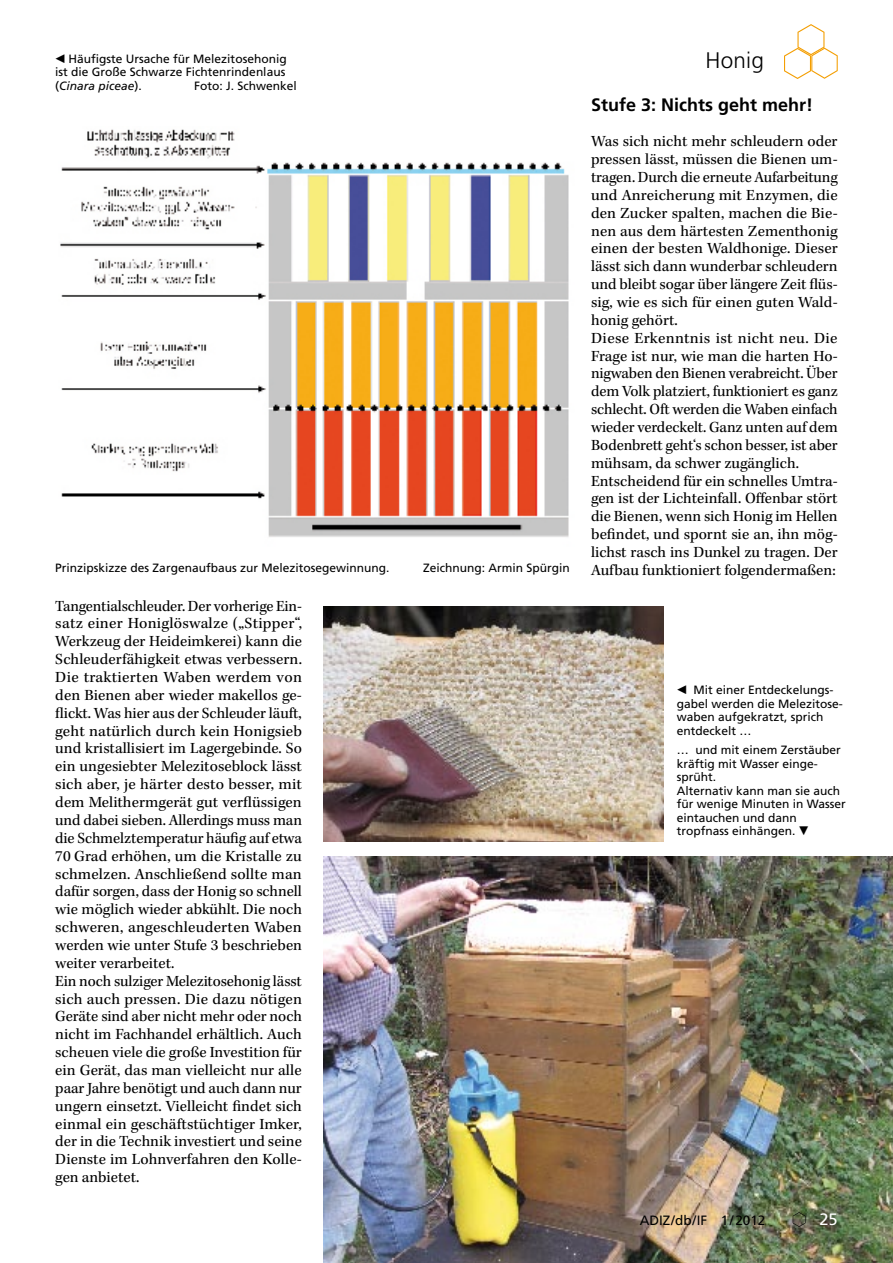
<style>
.page{position:relative;width:893px;height:1263px;background:#fff}
.page>*{position:absolute;margin:0;border:0;box-sizing:border-box;transform-origin:0 0}
.t1{font:300 22.5px "Frutiger LT Std";letter-spacing:.01em;color:#000}
.t2{font:700 18px "Frutiger LT Std";color:#000}
.t3{font:16.5px "Frutiger LT Std";color:#fff}
.t4{font:15.9px/17.9px "Kepler Std";color:#000}
.t5{font:13.5px "Frutiger LT Std";color:#000}
.t6{font:12px/13.5px "Frutiger LT Std";color:#000}
.s1{font-style:italic}
</style>
<div class="page">
<svg style="left:784px;top:24px;width:54px;height:55px"></svg>
<img style="left:60px;top:129px;width:509px;height:408px">
<img style="left:323px;top:856px;width:570px;height:407px">
<img style="left:323px;top:607px;width:340px;height:235px">
<svg style="left:793px;top:1212px;width:12px;height:15px"></svg>
<p class="t6" style="left:55px;top:52px;width:233px;text-align:justify">◀ Häufigste Ursache für Melezitosehonig ist die Große Schwarze Fichtenrindenlaus (<span class="s1">Cinara piceae</span>).</p>
<p class="t6" style="left:194px;top:79px;width:104px">Foto: J. Schwenkel</p>
<h1 class="t1" style="left:706px;top:47px;width:60px">Honig</h1>
<p class="t2" style="left:591px;top:94px;width:224px">Stufe 3: Nichts geht mehr!</p>
<p class="t4" style="left:591px;top:133px;width:248px">Was sich nicht mehr schleudern oder pressen lässt, müssen die Bienen um&shy;tragen. Durch die erneute Aufarbeitung und Anreicherung mit Enzymen, die den Zucker spalten, machen die Bie&shy;nen aus dem härtesten Zementhonig einen der besten Waldhonige. Dieser lässt sich dann wunderbar schleudern und bleibt sogar über längere Zeit flüs&shy;sig, wie es sich für einen guten Wald&shy;honig gehört.<br>Diese Erkenntnis ist nicht neu. Die Frage ist nur, wie man die harten Ho&shy;nigwaben den Bienen verabreicht. Über dem Volk platziert, funktioniert es ganz schlecht. Oft werden die Waben einfach wieder verdeckelt. Ganz unten auf dem Bodenbrett geht‘s schon besser, ist aber mühsam, da schwer zugänglich.<br>Entscheidend für ein schnelles Umtra&shy;gen ist der Lichteinfall. Offenbar stört die Bienen, wenn sich Honig im Hellen befindet, und spornt sie an, ihn mög&shy;lichst rasch ins Dunkel zu tragen. Der</p>
<p class="t6" style="left:55px;top:562px;width:336px">Prinzipskizze des Zargenaufbaus zur Melezitosegewinnung.</p>
<p class="t6" style="left:423px;top:562px;width:148px">Zeichnung: Armin Spürgin</p>
<p class="t4" style="left:591px;top:562px;width:246px">Aufbau funktioniert folgendermaßen:</p>
<p class="t4" style="left:55px;top:597px;width:248px">Tangentialschleuder. Der vorherige Ein&shy;satz einer Honiglöswalze („Stipper“, Werkzeug der Heideimkerei) kann die Schleuderfähigkeit etwas verbessern.<br>Die traktierten Waben werdem von den Bienen aber wieder makellos ge&shy;flickt. Was hier aus der Schleuder läuft, geht natürlich durch kein Honigsieb und kristallisiert im Lagergebinde. So ein ungesiebter Melezitoseblock lässt sich aber, je härter desto besser, mit dem Melithermgerät gut verflüssigen und dabei sieben. Allerdings muss man die Schmelztemperatur häufig auf etwa 70 Grad erhöhen, um die Kristalle zu schmelzen. Anschließend sollte man dafür sorgen, dass der Honig so schnell wie möglich wieder abkühlt. Die noch schweren, angeschleuderten Waben werden wie unter Stufe 3 beschrieben weiter verarbeitet.<br>Ein noch sulziger Melezitosehonig lässt sich auch pressen. Die dazu nötigen Geräte sind aber nicht mehr oder noch nicht im Fachhandel erhältlich. Auch scheuen viele die große Investition für ein Gerät, das man vielleicht nur alle paar Jahre benötigt und auch dann nur ungern einsetzt. Vielleicht findet sich einmal ein geschäftstüchtiger Imker, der in die Technik investiert und seine Dienste im Lohnverfahren den Kolle&shy;gen anbietet.</p>
<p class="t6" style="left:677px;top:683px;width:168px">◀ Mit einer Entdeckelungs&shy;gabel werden die Melezitose&shy;waben aufgekratzt, sprich entdeckelt …</p>
<p class="t6" style="left:677px;top:743px;width:171px">… und mit einem Zerstäuber kräftig mit Wasser einge&shy;sprüht.<br>Alternativ kann man sie auch für wenige Minuten in Wasser eintauchen und dann tropfnass einhängen. ▼</p>
<p class="t5" style="left:640px;top:1212px;width:127px">ADIZ/db/IF 1/2012</p>
<p class="t3" style="left:819px;top:1209px;width:20px">25</p>
</div>
